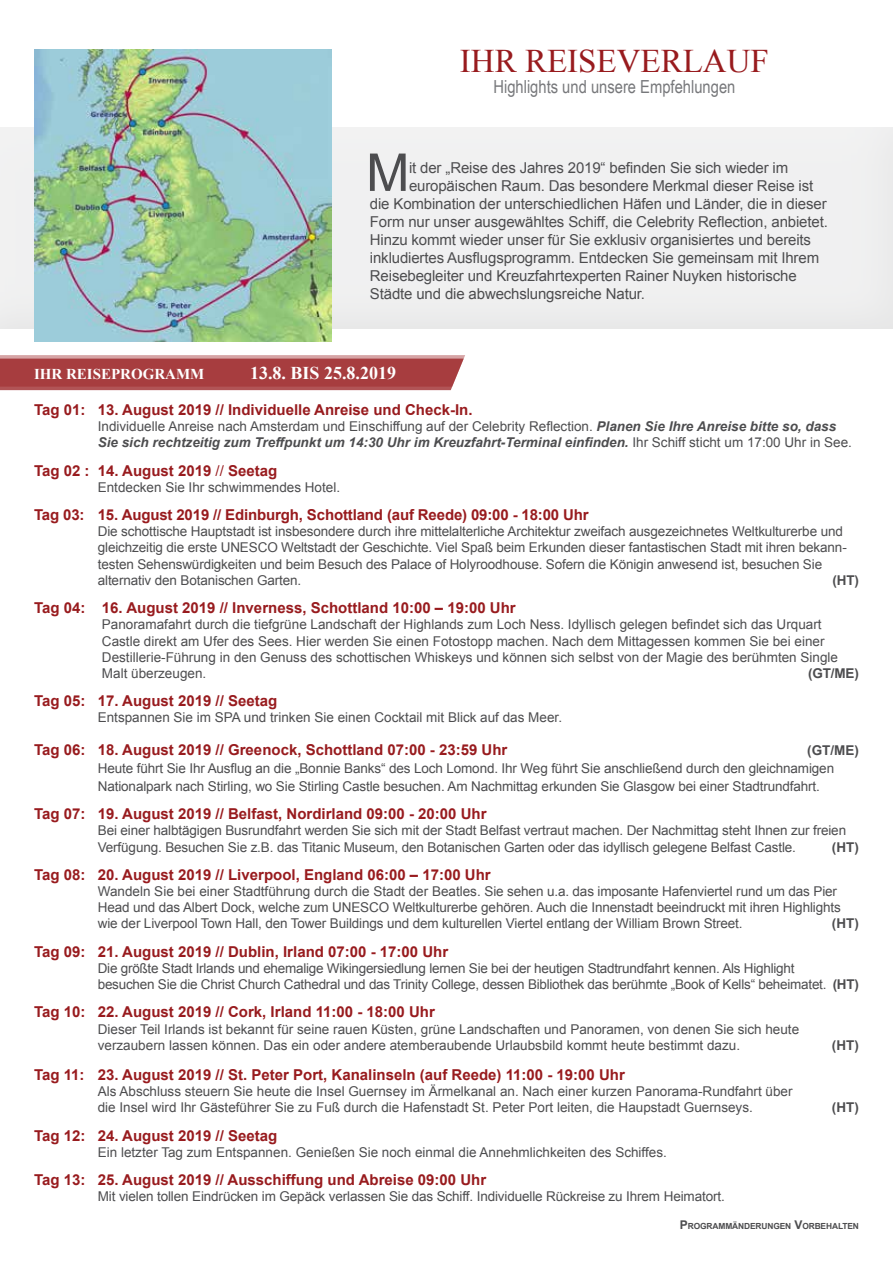
<style>
.page{position:relative;width:893px;height:1263px;background:#fff}
.page>*{position:absolute;margin:0;border:0;box-sizing:border-box;transform-origin:0 0}
.t1{font:52.2px "Arial";color:#4d4d4f}
.t2{font:33px "Times New Roman";color:#981b1e}
.t3{font:18px "Arial Narrow";color:#77787b}
.t4{font:700 18px "Times New Roman";color:#fff}
.t5{font:700 15px "Arial";color:#981b1e}
.t6{font:15px "Arial";letter-spacing:-.01em;color:#4d4d4f}
.t7{font:700 15px "Times New Roman";color:#fff}
.t8{font:13.5px/16.2px "Arial";letter-spacing:-.01em;color:#4d4d4f}
.t9{font:700 13.5px "Arial";color:#4d4d4f}
.t10{font:700 8.4px "Arial";letter-spacing:-.015em;color:#4d4d4f}
.s1{font-weight:700;font-style:italic}
.s2{font-weight:400}
.s3{font-weight:700}
.s4{font-size:12px}
</style>
<div class="page">
<div style="left:0;top:121px;width:893px;height:209px;background:#f0f0f1"></div>
<img style="left:34px;top:49px;width:298px;height:292px">
<svg style="left:0;top:355px;width:465px;height:35px;background:#ae4c4e"></svg>
<h2 class="t2" style="left:460px;top:39px;width:310px">IHR REISEVERLAUF</h2>
<h3 class="t3" style="left:493px;top:73px;width:244px">Highlights und unsere Empfehlungen</h3>
<h1 class="t1" style="left:366px;top:138px;width:45px">M</h1>
<p class="t6" style="left:409px;top:158px;width:381px">it der „Reise des Jahres 2019“ befinden Sie sich wieder im</p>
<p class="t6" style="left:409px;top:176px;width:406px">europäischen Raum. Das besondere Merkmal dieser Reise ist</p>
<p class="t6" style="left:370px;top:194px;width:458px">die Kombination der unterschiedlichen Häfen und Länder, die in dieser</p>
<p class="t6" style="left:370px;top:212px;width:459px">Form nur unser ausgewähltes Schiff, die Celebrity Reflection, anbietet.</p>
<p class="t6" style="left:370px;top:230px;width:443px">Hinzu kommt wieder unser für Sie exklusiv organisiertes und bereits</p>
<p class="t6" style="left:370px;top:248px;width:451px">inkludiertes Ausflugsprogramm. Entdecken Sie gemeinsam mit Ihrem</p>
<p class="t6" style="left:370px;top:266px;width:428px">Reisebegleiter und Kreuzfahrtexperten Rainer Nuyken historische</p>
<p class="t6" style="left:370px;top:284px;width:277px">Städte und die abwechslungsreiche Natur.</p>
<p class="t7" style="left:34px;top:364px;width:172px">IHR REISEPROGRAMM</p>
<h3 class="t4" style="left:250px;top:361px;width:148px">13.8. BIS 25.8.2019</h3>
<p class="t5" style="left:34px;top:400px;width:440px">Tag 01: 13. August 2019 // Individuelle Anreise und Check-In.</p>
<p class="t8" style="left:98px;top:418px;width:756px">Individuelle Anreise nach Amsterdam und Einschiffung auf der Celebrity Reflection. <span class="s1">Planen Sie Ihre Anreise bitte so, dass<br>Sie sich rechtzeitig zum Treffpunkt um 14:30 Uhr im Kreuzfahrt-Terminal einfinden.</span> Ihr Schiff sticht um 17:00 Uhr in See.</p>
<p class="t5" style="left:34px;top:460px;width:245px">Tag 02 : 14. August 2019 <span class="s2">//</span> Seetag</p>
<p class="t8" style="left:98px;top:479px;width:244px">Entdecken Sie Ihr schwimmendes Hotel.</p>
<p class="t5" style="left:34px;top:505px;width:556px">Tag 03: 15. August 2019 // Edinburgh, Schottland (auf Reede) 09:00 - 18:00 Uhr</p>
<p class="t8" style="left:98px;top:523px;width:750px">Die schottische Hauptstadt ist insbesondere durch ihre mittelalterliche Architektur zweifach ausgezeichnetes Weltkulturerbe und gleichzeitig die erste UNESCO Weltstadt der Geschichte. Viel Spaß beim Erkunden dieser fantastischen Stadt mit ihren bekann&shy;testen Sehenswürdigkeiten und beim Besuch des Palace of Holyroodhouse. Sofern die Königin anwesend ist, besuchen Sie alternativ den Botanischen Garten.</p>
<p class="t9" style="left:832px;top:571px;width:28px">(HT)</p>
<p class="t5" style="left:34px;top:598px;width:483px">Tag 04: 16. August 2019 // Inverness, Schottland 10:00 – 19:00 Uhr</p>
<p class="t8" style="left:102px;top:617px;width:738px">Panoramafahrt durch die tiefgrüne Landschaft der Highlands zum Loch Ness. Idyllisch gelegen befindet sich das Urquart Castle direkt am Ufer des Sees. Hier werden Sie einen Fotostopp machen. Nach dem Mittagessen kommen Sie bei einer Destillerie-Führung in den Genuss des schottischen Whiskeys und können sich selbst von der Magie des berühmten Single Malt überzeugen.</p>
<p class="t9" style="left:808px;top:664px;width:52px">(GT/ME)</p>
<p class="t5" style="left:34px;top:691px;width:245px">Tag 05: 17. August 2019 // Seetag</p>
<p class="t8" style="left:98px;top:710px;width:466px">Entspannen Sie im SPA und trinken Sie einen Cocktail mit Blick auf das Meer.</p>
<p class="t5" style="left:34px;top:739px;width:475px">Tag 06: 18. August 2019 // Greenock, Schottland 07:00 - 23:59 Uhr</p>
<p class="t9" style="left:807px;top:741px;width:53px">(GT/ME)</p>
<p class="t8" style="left:98px;top:759px;width:738px;line-height:18px">Heute führt Sie Ihr Ausflug an die „Bonnie Banks“ des Loch Lomond. Ihr Weg führt Sie anschließend durch den gleichnamigen<br>Nationalpark nach Stirling, wo Sie Stirling Castle besuchen. Am Nachmittag erkunden Sie Glasgow bei einer Stadtrundfahrt.</p>
<p class="t5" style="left:34px;top:804px;width:454px">Tag 07: 19. August 2019 // Belfast, Nordirland 09:00 - 20:00 Uhr</p>
<p class="t8" style="left:98px;top:823px;width:750px">Bei einer halbtägigen Busrundfahrt werden Sie sich mit der Stadt Belfast vertraut machen. Der Nachmittag steht Ihnen zur freien<br>Verfügung. Besuchen Sie z.B. das Titanic Museum, den Botanischen Garten oder das idyllisch gelegene Belfast Castle.</p>
<p class="t9" style="left:832px;top:838px;width:28px">(HT)</p>
<p class="t5" style="left:34px;top:864px;width:458px">Tag 08: 20. August 2019 // Liverpool, England 06:00 – 17:00 Uhr</p>
<p class="t8" style="left:98px;top:883px;width:745px">Wandeln Sie bei einer Stadtführung durch die Stadt der Beatles. Sie sehen u.a. das imposante Hafenviertel rund um das Pier<br>Head und das Albert Dock, welche zum UNESCO Weltkulturerbe gehören. Auch die Innenstadt beeindruckt mit ihren Highlights wie der Liverpool Town Hall, den Tower Buildings und dem kulturellen Viertel entlang der William Brown Street.</p>
<p class="t9" style="left:832px;top:915px;width:28px">(HT)</p>
<p class="t5" style="left:34px;top:941px;width:416px">Tag 09: 21. August 2019 // Dublin, Irland 07:00 - 17:00 Uhr</p>
<p class="t8" style="left:98px;top:960px;width:763px">Die größte Stadt Irlands und ehemalige Wikingersiedlung lernen Sie bei der heutigen Stadtrundfahrt kennen. Als Highlight<br>besuchen Sie die Christ Church Cathedral und das Trinity College, dessen Bibliothek das berühmte „Book of Kells“ beheimatet. <span class="s3">(HT)</span></p>
<p class="t5" style="left:34px;top:1002px;width:402px">Tag 10: 22. August 2019 // Cork, Irland 11:00 - 18:00 Uhr</p>
<p class="t8" style="left:98px;top:1021px;width:703px">Dieser Teil Irlands ist bekannt für seine rauen Küsten, grüne Landschaften und Panoramen, von denen Sie sich heute verzaubern lassen können. Das ein oder andere atemberaubende Urlaubsbild kommt heute bestimmt dazu.</p>
<p class="t9" style="left:832px;top:1036px;width:28px">(HT)</p>
<p class="t5" style="left:34px;top:1064px;width:592px">Tag 11: 23. August 2019 // St. Peter Port, Kanalinseln (auf Reede) 11:00 - 19:00 Uhr</p>
<p class="t8" style="left:98px;top:1083px;width:696px">Als Abschluss steuern Sie heute die Insel Guernsey im Ärmelkanal an. Nach einer kurzen Panorama-Rundfahrt über die Insel wird Ihr Gästeführer Sie zu Fuß durch die Hafenstadt St. Peter Port leiten, die Haupstadt Guernseys.</p>
<p class="t9" style="left:832px;top:1098px;width:28px">(HT)</p>
<p class="t5" style="left:34px;top:1125px;width:245px">Tag 12: 24. August 2019 // Seetag</p>
<p class="t8" style="left:98px;top:1144px;width:571px">Ein letzter Tag zum Entspannen. Genießen Sie noch einmal die Annehmlichkeiten des Schiffes.</p>
<p class="t5" style="left:34px;top:1170px;width:454px">Tag 13: 25. August 2019 // Ausschiffung und Abreise 09:00 Uhr</p>
<p class="t8" style="left:98px;top:1188px;width:628px">Mit vielen tollen Eindrücken im Gepäck verlassen Sie das Schiff. Individuelle Rückreise zu Ihrem Heimatort.</p>
<p class="t10" style="left:680px;top:1220px;width:181px"><span class="s4">P</span>ROGRAMMÄNDERUNGEN <span class="s4">V</span>ORBEHALTEN</p>
</div>
